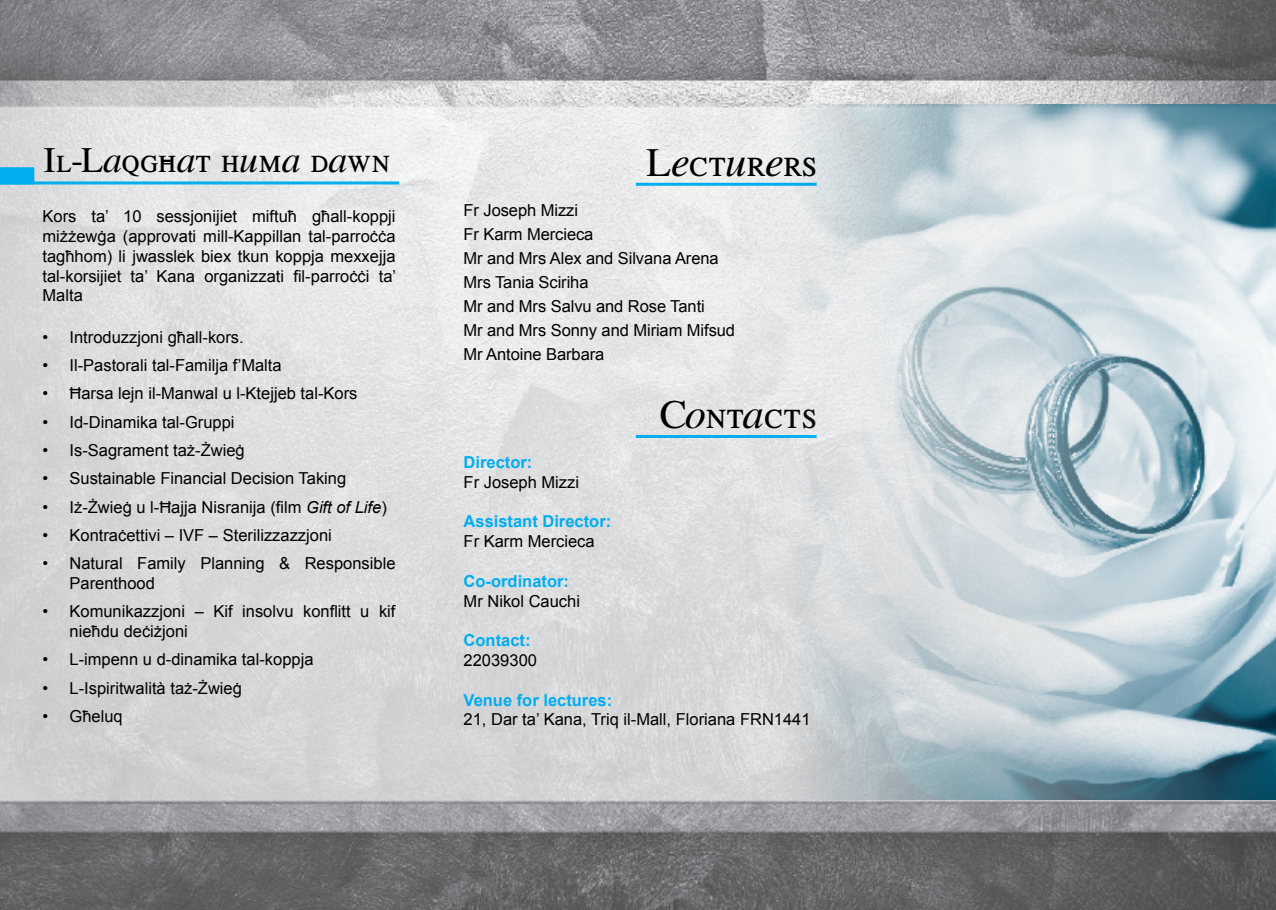
<style>
.page{position:relative;width:1276px;height:910px;background:#fff}
.page>*{position:absolute;margin:0;border:0;box-sizing:border-box;transform-origin:0 0}
.t1{font:40.5px "Will Grace";color:#000}
.t2{font:36px "Will Grace";letter-spacing:-.01em;color:#000}
.t3{font:16.5px/19.8px "Arial";color:#000}
.t4{font:700 16.5px "Arial";color:#00aeef}
.s1{font-style:italic}
</style>
<div class="page">
<img style="left:0;top:0;width:1276px;height:910px">
<hr style="left:636px;top:183px;width:180px;height:3px;background:#00aeef">
<hr style="left:636px;top:435px;width:180px;height:3px;background:#00aeef">
<img style="left:724px;top:105px;width:552px;height:694px">
<svg style="left:0;top:167px;width:34px;height:14px"></svg>
<hr style="left:0;top:181px;width:399px;height:3px;background:#00aeef">
<p class="t2" style="left:43px;top:138px;width:348px">Il-Laqghat huma dawn</p>
<p class="t3" style="left:43px;top:207px;width:355px;text-align:justify">Kors ta’ 10 sessjonijiet miftuħ għall-koppji miżżewġa (approvati mill-Kappillan tal-parroċċa tagħhom) li jwasslek biex tkun koppja mexxejja tal-korsijiet ta’ Kana organizzati fil-parroċċi ta’ Malta</p>
<p class="t3" style="left:43px;top:327px;width:203px">• Introduzzjoni għall-kors.</p>
<p class="t3" style="left:43px;top:356px;width:241px">• Il-Pastorali tal-Familja f’Malta</p>
<p class="t3" style="left:43px;top:384px;width:316px">• Ħarsa lejn il-Manwal u l-Ktejjeb tal-Kors</p>
<p class="t3" style="left:43px;top:412px;width:194px">• Id-Dinamika tal-Gruppi</p>
<p class="t3" style="left:43px;top:440px;width:204px">• Is-Sagrament taż-Żwieġ</p>
<p class="t3" style="left:43px;top:469px;width:305px">• Sustainable Financial Decision Taking</p>
<p class="t3" style="left:43px;top:497px;width:346px">• Iż-Żwieġ u l-Ħajja Nisranija (film <span class="s1">Gift of Life</span>)</p>
<p class="t3" style="left:43px;top:525px;width:291px">• Kontraċettivi – IVF – Sterilizzazzjoni</p>
<p class="t3" style="left:70px;top:554px;width:327px;text-indent:-27px">• Natural Family Planning &amp; Responsible<br>Parenthood</p>
<p class="t3" style="left:70px;top:602px;width:327px;text-indent:-27px">• Komunikazzjoni – Kif insolvu konflitt u kif nieħdu deċiżjoni</p>
<p class="t3" style="left:43px;top:650px;width:272px">• L-impenn u d-dinamika tal-koppja</p>
<p class="t3" style="left:43px;top:678px;width:201px">• L-Ispiritwalità taż-Żwieġ</p>
<p class="t3" style="left:43px;top:706px;width:82px">• Għeluq</p>
<p class="t2" style="left:160px;top:135px;width:11px">-</p>
<p class="t1" style="left:645px;top:138px;width:172px">Lecturers</p>
<p class="t3" style="left:463px;top:200px;width:116px">Fr Joseph Mizzi</p>
<p class="t3" style="left:463px;top:224px;width:131px">Fr Karm Mercieca</p>
<p class="t3" style="left:463px;top:248px;width:257px">Mr and Mrs Alex and Silvana Arena</p>
<p class="t3" style="left:463px;top:272px;width:126px">Mrs Tania Sciriha</p>
<p class="t3" style="left:463px;top:296px;width:243px">Mr and Mrs Salvu and Rose Tanti</p>
<p class="t3" style="left:463px;top:320px;width:273px">Mr and Mrs Sonny and Miriam Mifsud</p>
<p class="t3" style="left:463px;top:345px;width:142px">Mr Antoine Barbara</p>
<p class="t1" style="left:659px;top:390px;width:158px">Contacts</p>
<p class="t4" style="left:463px;top:451px;width:70px">Director:</p>
<p class="t3" style="left:463px;top:472px;width:117px">Fr Joseph Mizzi</p>
<p class="t4" style="left:463px;top:511px;width:149px">Assistant Director:</p>
<p class="t3" style="left:463px;top:532px;width:133px">Fr Karm Mercieca</p>
<p class="t4" style="left:463px;top:570px;width:107px">Co-ordinator:</p>
<p class="t3" style="left:463px;top:591px;width:118px">Mr Nikol Cauchi</p>
<p class="t4" style="left:463px;top:630px;width:68px">Contact:</p>
<p class="t3" style="left:463px;top:651px;width:75px">22039300</p>
<p class="t4" style="left:463px;top:689px;width:150px">Venue for lectures:</p>
<p class="t3" style="left:463px;top:710px;width:348px">21, Dar ta’ Kana, Triq il-Mall, Floriana FRN1441</p>
</div>
